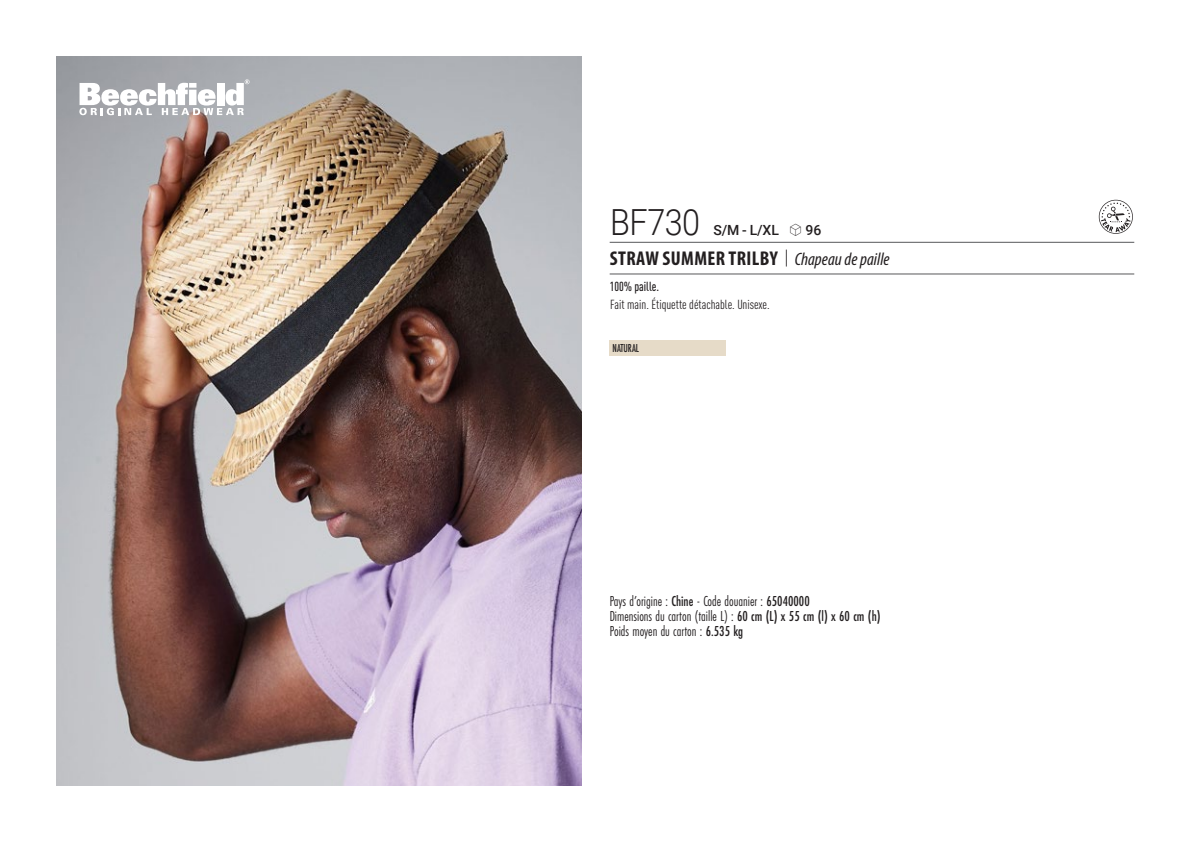
<style>
.page{position:relative;width:1191px;height:842px;background:#fff}
.page>*{position:absolute;margin:0;border:0;box-sizing:border-box;transform-origin:0 0}
.t1{font:300 36px "Roboto";letter-spacing:-.015em;color:#231f20;scale:.9 1}
.t2{font:700 condensed 20px "Myriad Pro";letter-spacing:.02em;color:#231f20}
.t3{font:15px "Futura PT Cond";color:#231f20;scale:.95 1}
.t4{font:500 14px "Roboto";color:#231f20}
.t5{font:condensed 13px "DIN Pro";color:#231f20}
.grammage_2020{font:500 condensed 13px "DIN Pro";color:#231f20;scale:.95 1}
.Coloris_nuancier{font:500 12px "Futura PT Cond";letter-spacing:-.01em;color:#231f20;scale:.9 1}
.s1{font-family:"Linotype Shapeshifter";font-weight:400;font-size:16px}
.s2{font-family:"Roboto Condensed";font-weight:300;font-stretch:normal}
.s3{font-family:"Myriad Variable Concept";font-weight:400;font-style:italic;font-stretch:normal;font-size:18px}
.s4{font-weight:500}
</style>
<div class="page">
<img style="left:57px;top:57px;width:524px;height:728px">
<svg style="left:79px;top:79px;width:170px;height:36px"></svg>
<div style="left:609px;top:340px;width:117px;height:16px;background:#e6dbc8"></div>
<svg style="left:1098px;top:200px;width:34px;height:34px"></svg>
<hr style="left:609px;top:242px;width:525px;height:1px;background:#57585a">
<hr style="left:609px;top:274px;width:525px;height:1px;background:#57585a">
<p class="t1" style="left:610px;top:197px;width:102px">BF730</p>
<p class="t4" style="left:713px;top:220px;width:110px">S/M - L/XL <span class="s1">S</span> 96</p>
<p class="t2" style="left:610px;top:246px;width:281px">STRAW SUMMER TRILBY <span class="s2">|</span> <span class="s3">Chapeau de paille</span></p>
<p class="grammage_2020" style="left:609px;top:277px;width:54px">100% paille.</p>
<p class="t5" style="left:610px;top:295px;width:161px">Fait main. Étiquette détachable. Unisexe.</p>
<p class="Coloris_nuancier" style="left:612px;top:341px;width:31px">NATURAL</p>
<p class="t3" style="left:609px;top:592px;width:212px">Pays d’origine : <span class="s4">Chine</span> - Code douanier : <span class="s4">65040000</span></p>
<p class="t3" style="left:609px;top:607px;width:287px">Dimensions du carton (taille L) : <span class="s4">60 cm (L) x 55 cm (l) x 60 cm (h)</span></p>
<p class="t3" style="left:609px;top:622px;width:142px">Poids moyen du carton : <span class="s4">6.535 kg</span></p>
</div>
